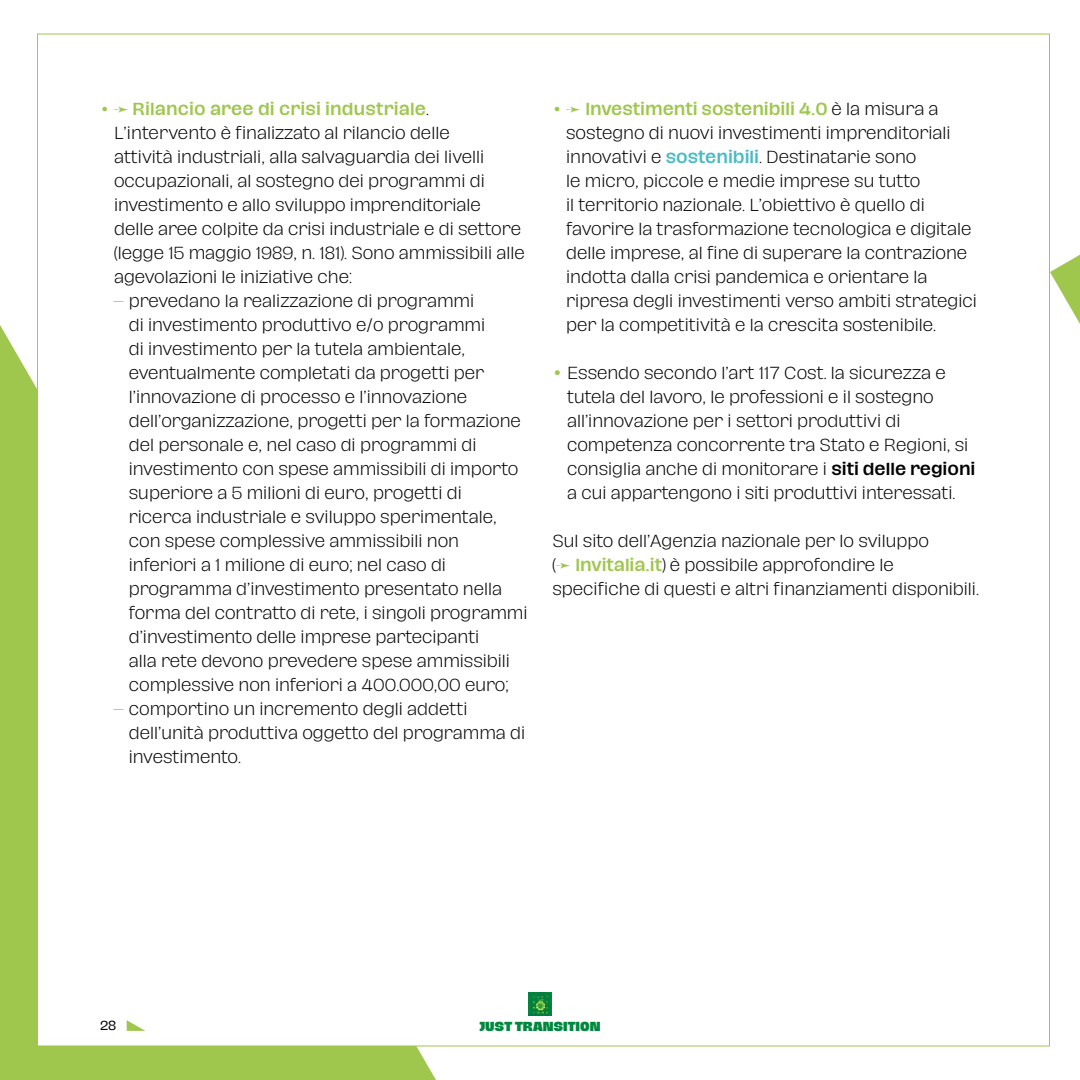
<style>
.page{position:relative;width:1080px;height:1080px;background:#fff}
.page>*{position:absolute;margin:0;border:0;box-sizing:border-box;transform-origin:0 0}
.t1{font:300 16px/24px "Hagrid Text";color:#000}
.t2{font:800 12px "Hagrid Text";color:#00883e}
.t3{font:12px "Hagrid Text";color:#000}
.s1{font-family:"Geometric Slab 703 BT";font-weight:700;color:#9fc64d}
.s2{color:#9fc64d}
.s3{font-weight:500;color:#9fc64d}
.s4{font-weight:500;color:#49bbc3}
.s5{font-family:"Geometric Slab 703 BT";font-weight:700;font-size:17px;color:#9fc64d}
.s6{font-weight:500}
</style>
<div class="page">
<svg style="left:1050px;top:254px;width:30px;height:70px"></svg>
<div style="left:0;top:325px;width:454px;height:755px;background:#9fc64d"></div>
<div style="left:37px;top:34px;width:1013px;height:1012px;background:#fff;border:1px solid #9fc64d"></div>
<img style="left:528px;top:993px;width:24px;height:23px">
<svg style="left:127px;top:1020px;width:18px;height:11px"></svg>
<p class="t1" style="left:114px;top:97px;width:412px;text-indent:-14px"><span class="s1">•</span> <span class="s2">➛</span> <span class="s3">Rilancio aree di crisi industriale</span>.<br>L’intervento è finalizzato al rilancio delle<br>attività industriali, alla salvaguardia dei livelli occupazionali, al sostegno dei programmi di investimento e allo sviluppo imprenditoriale<br>delle aree colpite da crisi industriale e di settore (legge 15 maggio 1989, n. 181). Sono ammissibili alle agevolazioni le iniziative che:</p>
<p class="t1" style="left:129px;top:289px;width:400px;text-indent:-16px"><span class="s2">–</span> prevedano la realizzazione di programmi<br>di investimento produttivo e/o programmi<br>di investimento per la tutela ambientale, eventualmente completati da progetti per l’innovazione di processo e l’innovazione dell’organizzazione, progetti per la formazione del personale e, nel caso di programmi di investimento con spese ammissibili di importo superiore a 5 milioni di euro, progetti di ricerca industriale e sviluppo sperimentale, con spese complessive ammissibili non inferiori a 1 milione di euro; nel caso di programma d’investimento presentato nella forma del contratto di rete, i singoli programmi d’investimento delle imprese partecipanti<br>alla rete devono prevedere spese ammissibili complessive non inferiori a 400.000,00 euro;</p>
<p class="t1" style="left:129px;top:697px;width:398px;text-indent:-16px"><span class="s2">–</span> comportino un incremento degli addetti dell’unità produttiva oggetto del programma di investimento.</p>
<p class="t1" style="left:566px;top:97px;width:412px;text-indent:-14px"><span class="s1">•</span> <span class="s2">➛</span> <span class="s3">Investimenti sostenibili 4.0</span> è la misura a sostegno di nuovi investimenti imprenditoriali innovativi e <span class="s4">sostenibili</span>. Destinatarie sono<br>le micro, piccole e medie imprese su tutto<br>il territorio nazionale. L’obiettivo è quello di favorire la trasformazione tecnologica e digitale delle imprese, al fine di superare la contrazione indotta dalla crisi pandemica e orientare la ripresa degli investimenti verso ambiti strategici per la competitività e la crescita sostenibile.</p>
<p class="t1" style="left:567px;top:361px;width:410px;text-indent:-15px"><span class="s5">•</span> Essendo secondo l’art 117 Cost. la sicurezza e tutela del lavoro, le professioni e il sostegno all’innovazione per i settori produttivi di competenza concorrente tra Stato e Regioni, si consiglia anche di monitorare i <span class="s6">siti delle regioni </span>a cui appartengono i siti produttivi interessati.</p>
<p class="t1" style="left:552px;top:529px;width:428px">Sul sito dell’Agenzia nazionale per lo sviluppo<br>(<span class="s2">➛</span> <span class="s3">Invitalia.it</span>) è possibile approfondire le specifiche di questi e altri finanziamenti disponibili.</p>
<p class="t3" style="left:100px;top:1019px;width:18px">28</p>
<p class="t2" style="left:479px;top:1020px;width:123px">JUST TRANSITION</p>
</div>
